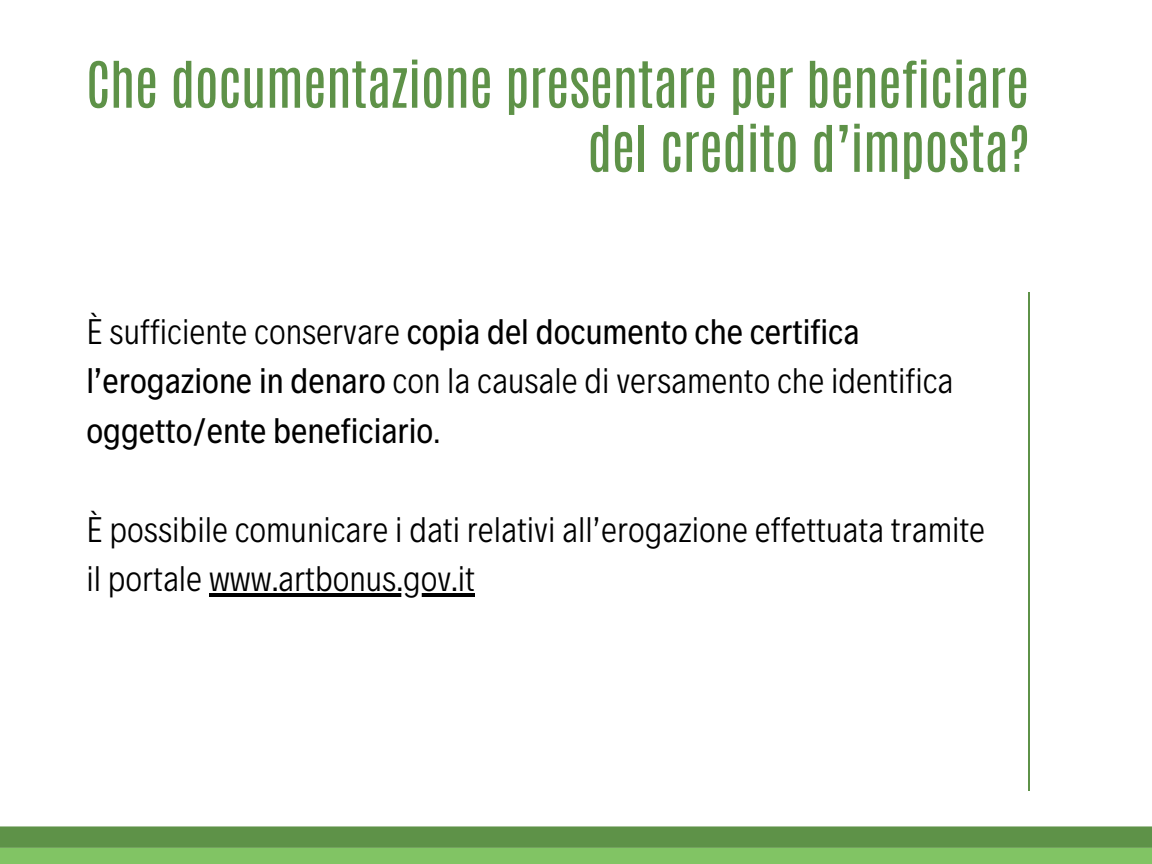
<style>
.page{position:relative;width:1152px;height:864px;background:#fff}
.page>*{position:absolute;margin:0;border:0;box-sizing:border-box;transform-origin:0 0}
.t1{font:54px/64.2px "Antonio";letter-spacing:-.01em;color:#5e9248;text-align:right}
.t2{font:36px/49.5px "Decalotype";color:#000}
.t3{font:300 36px/49.5px "Decalotype";color:#000}
.s1{font-weight:300}
</style>
<div class="page">
<hr style="left:1028px;top:293px;width:1px;height:498px;background:#5e9248">
<hr style="left:209px;top:594px;width:266px;height:3px;background:#000">
<div style="left:0;top:848px;width:1152px;height:16px;background:#81c464"></div>
<svg style="left:0;top:826px;width:1152px;height:22px;background:#62944c"></svg>
<p class="t1" style="left:86px;top:53px;width:945px">Che documentazione presentare per beneficiare del credito d’imposta?</p>
<p class="t2" style="left:86px;top:304px;width:869px"><span class="s1">È sufficiente conservare</span> copia del documento che certifica l’erogazione in denaro <span class="s1">con la causale di versamento che identifica </span>oggetto/ente beneficiario<span class="s1">.</span></p>
<p class="t3" style="left:86px;top:502px;width:900px">È possibile comunicare i dati relativi all’erogazione effettuata tramite il portale www.artbonus.gov.it</p>
</div>
